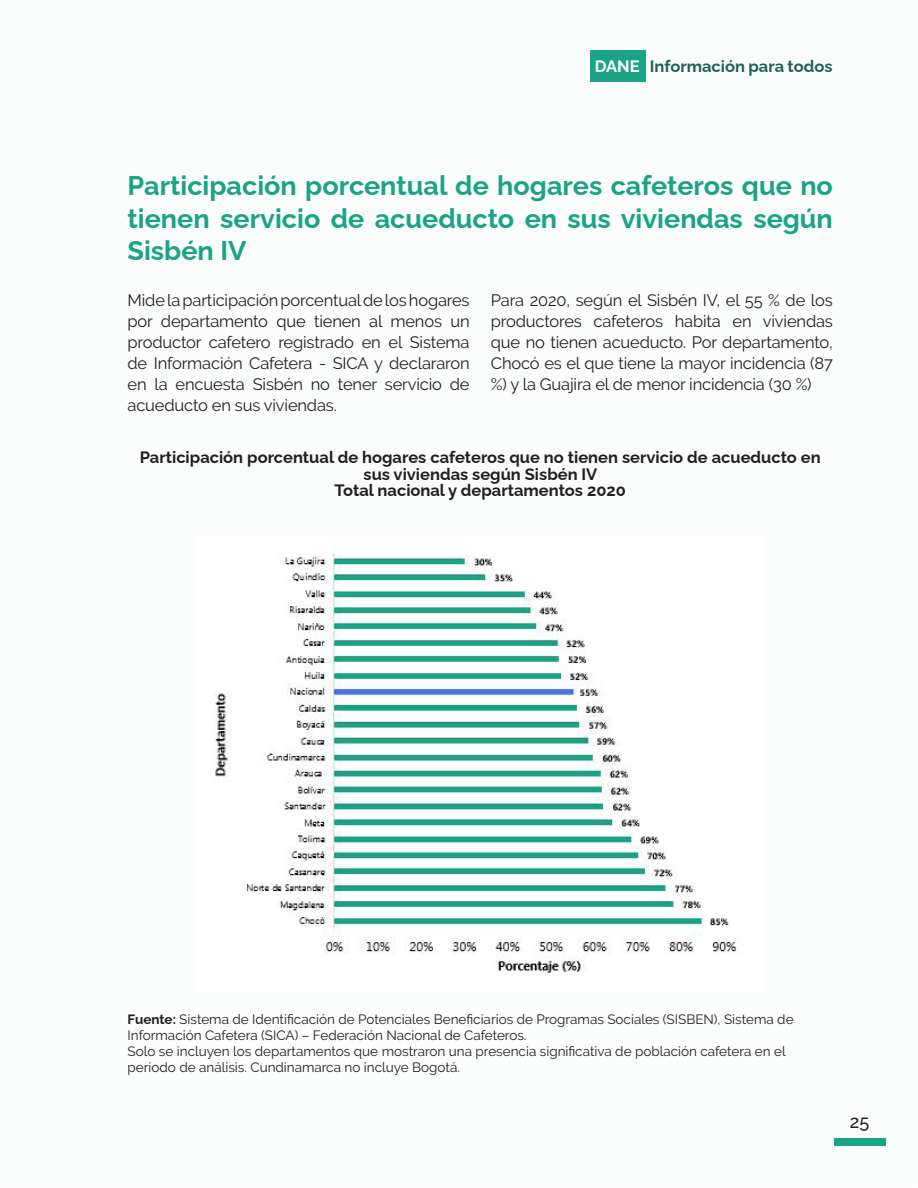
<style>
.page{position:relative;width:918px;height:1188px;background:#fff}
.page>*{position:absolute;margin:0;border:0;box-sizing:border-box;transform-origin:0 0}
.t1{font:100 27px/32.4px "Raleway";color:#1aa385;text-align:justify}
.t2{font:100 18px "Raleway";color:#231f20}
.t3{font:16.5px/21px "Raleway";letter-spacing:-.01em;color:#231f20;text-align:justify}
.t4{font:100 16.5px/16.5px "Raleway";color:#231f20;text-align:center}
.t5{font:100 16.5px "Raleway";color:#206256}
.t6{font:13.5px/16.2px "Raleway";color:#231f20}
.s1{color:#fff}
.s2{font-weight:100}
</style>
<div class="page">
<div style="left:0;top:1px;width:917px;height:1186px;background:#fafdfc"></div>
<div style="left:834px;top:1138px;width:51px;height:7px;background:#1aa385"></div>
<div style="left:590px;top:50px;width:56px;height:32px;background:#1aa385"></div>
<img style="left:214px;top:553px;width:524px;height:420px">
<p class="t5" style="left:595px;top:53px;width:239px"><span class="s1">DANE</span> Información para todos</p>
<p class="t1" style="left:128px;top:167px;width:707px">Participación porcentual de hogares cafeteros que no tienen servicio de acueducto en sus viviendas según Sisbén IV</p>
<p class="t3" style="left:128px;top:289px;width:344px">Mide la participación porcentual de los hogares por departamento que tienen al menos un productor cafetero registrado en el Sistema de Información Cafetera - SICA y declararon en la encuesta Sisbén no tener servicio de acueducto en sus viviendas.</p>
<p class="t3" style="left:491px;top:289px;width:344px">Para 2020, según el Sisbén IV, el 55 % de los productores cafeteros habita en viviendas que no tienen acueducto. Por departamento, Chocó es el que tiene la mayor incidencia (87 %) y la Guajira el de menor incidencia (30 %)</p>
<p class="t4" style="left:140px;top:447px;width:682px">Participación porcentual de hogares cafeteros que no tienen servicio de acueducto en sus viviendas según Sisbén IV</p>
<p class="t4" style="left:335px;top:480px;width:293px">Total nacional y departamentos 2020</p>
<p class="t6" style="left:128px;top:1011px;width:668px"><span class="s2">Fuente:</span> Sistema de Identificación de Potenciales Beneficiarios de Programas Sociales (SISBEN), Sistema de<br>Información Cafetera (SICA) – Federación Nacional de Cafeteros.</p>
<p class="t6" style="left:128px;top:1043px;width:660px">Solo se incluyen los departamentos que mostraron una presencia significativa de población cafetera en el periodo de análisis. Cundinamarca no incluye Bogotá.</p>
<p class="t2" style="left:850px;top:1107px;width:21px">25</p>
</div>
